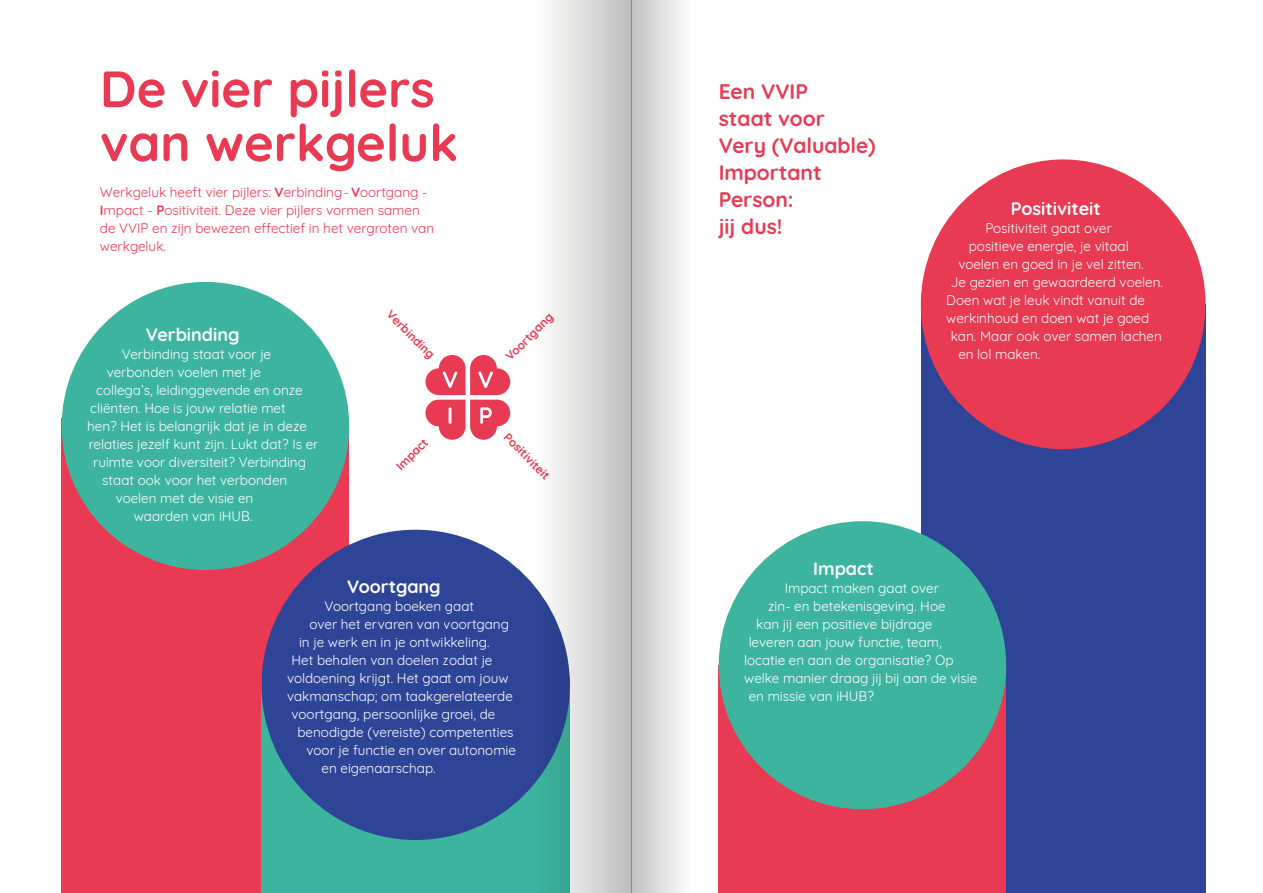
<style>
.page{position:relative;width:1263px;height:893px;background:#fff}
.page>*{position:absolute;margin:0;border:0;box-sizing:border-box;transform-origin:0 0}
.t1{font:700 51px/54px "Quicksand";color:#e83a53}
.t2{font:700 21px/27px "Quicksand";color:#e83a53}
.t3{font:700 18px "Quicksand";color:#fff}
.t4{font:13.5px "Quicksand";color:#fff}
.t5{font:13.5px/18px "Quicksand";color:#e83a53}
.t6{font:700 11.85px "Quicksand";color:#e83a53}
.s1{font-weight:700}
</style>
<div class="page">
<svg style="left:425px;top:358px;width:19px;height:79px"></svg>
<div style="left:62px;top:419px;width:287px;height:474px;background:#e83a53"></div>
<div style="left:921px;top:304px;width:284px;height:589px;background:#2e4496"></div>
<div style="left:261px;top:678px;width:309px;height:215px;background:#3db59e"></div>
<div style="left:719px;top:665px;width:287px;height:228px;background:#e83a53"></div>
<div style="left:62px;top:282px;width:287px;height:288px;background:#3db59e;border-radius:50%"></div>
<div style="left:921px;top:159px;width:284px;height:290px;background:#e83a53;border-radius:50%"></div>
<div style="left:261px;top:530px;width:309px;height:310px;background:#2e4496;border-radius:50%"></div>
<div style="left:719px;top:521px;width:287px;height:288px;background:#3db59e;border-radius:50%"></div>
<svg style="left:444px;top:0;width:187px;height:893px"></svg>
<div style="left:631px;top:0;width:84px;height:893px;background:linear-gradient(to right,#c6c6c6,#fff)"></div>
<h1 class="t1" style="left:100px;top:58px;width:360px">De vier pijlers van werkgeluk</h1>
<p class="t5" style="left:100px;top:182px;width:336px">Werkgeluk heeft vier pijlers: <span class="s1">V</span>erbinding - <span class="s1">V</span>oortgang - <span class="s1">I</span>mpact - <span class="s1">P</span>ositiviteit. Deze vier pijlers vormen samen de VVIP en zijn bewezen effectief in het vergroten van werkgeluk.</p>
<h3 class="t3" style="left:146px;top:320px;width:95px">Verbinding</h3>
<p class="t4" style="left:122px;top:344px;width:151px">Verbinding staat voor je</p>
<p class="t4" style="left:107px;top:362px;width:156px">verbonden voelen met je</p>
<p class="t4" style="left:96px;top:380px;width:208px">collega’s, leidinggevende en onze</p>
<p class="t4" style="left:90px;top:398px;width:197px">cliënten. Hoe is jouw relatie met</p>
<p class="t4" style="left:87px;top:416px;width:221px">hen? Het is belangrijk dat je in deze</p>
<p class="t4" style="left:89px;top:434px;width:231px">relaties jezelf kunt zijn. Lukt dat? Is er</p>
<p class="t4" style="left:93px;top:452px;width:214px">ruimte voor diversiteit? Verbinding</p>
<p class="t4" style="left:102px;top:470px;width:187px">staat ook voor het verbonden</p>
<p class="t4" style="left:116px;top:488px;width:139px">voelen met de visie en</p>
<p class="t4" style="left:134px;top:506px;width:120px">waarden van iHUB.</p>
<p class="t6" style="left:396px;top:305px;width:63px;rotate:45deg">Verbinding</p>
<p class="t6" style="left:500px;top:352px;width:63px;rotate:-45deg">Voortgang</p>
<p class="t6" style="left:391px;top:461px;width:41px;rotate:-45deg">Impact</p>
<p class="t6" style="left:513px;top:428px;width:61px;rotate:45deg">Positiviteit</p>
<h3 class="t3" style="left:347px;top:572px;width:95px">Voortgang</h3>
<p class="t4" style="left:325px;top:596px;width:151px">Voortgang boeken gaat</p>
<p class="t4" style="left:310px;top:614px;width:201px">over het ervaren van voortgang</p>
<p class="t4" style="left:299px;top:632px;width:192px">in je werk en in je ontwikkeling.</p>
<p class="t4" style="left:292px;top:650px;width:202px">Het behalen van doelen zodat je</p>
<p class="t4" style="left:287px;top:668px;width:223px">voldoening krijgt. Het gaat om jouw</p>
<p class="t4" style="left:287px;top:686px;width:227px">vakmanschap; om taakgerelateerde</p>
<p class="t4" style="left:292px;top:704px;width:205px">voortgang, persoonlijke groei, de</p>
<p class="t4" style="left:297px;top:722px;width:217px">benodigde (vereiste) competenties</p>
<p class="t4" style="left:306px;top:740px;width:211px">voor je functie en over autonomie</p>
<p class="t4" style="left:321px;top:758px;width:116px">en eigenaarschap.</p>
<h2 class="t2" style="left:719px;top:76px;width:158px">Een VVIP<br>staat voor<br>Very (Valuable)<br>Important<br>Person:<br>jij dus!</h2>
<h3 class="t3" style="left:1011px;top:194px;width:91px">Positiviteit</h3>
<p class="t4" style="left:985px;top:218px;width:128px">Positiviteit gaat over</p>
<p class="t4" style="left:969px;top:236px;width:161px">positieve energie, je vitaal</p>
<p class="t4" style="left:958px;top:254px;width:187px">voelen en goed in je vel zitten.</p>
<p class="t4" style="left:951px;top:272px;width:214px">Je gezien en gewaardeerd voelen.</p>
<p class="t4" style="left:946px;top:290px;width:200px">Doen wat je leuk vindt vanuit de</p>
<p class="t4" style="left:946px;top:308px;width:204px">werkinhoud en doen wat je goed</p>
<p class="t4" style="left:951px;top:326px;width:213px">kan. Maar ook over samen lachen</p>
<p class="t4" style="left:958px;top:344px;width:83px">en lol maken.</p>
<h3 class="t3" style="left:813px;top:554px;width:62px">Impact</h3>
<p class="t4" style="left:785px;top:578px;width:156px">Impact maken gaat over</p>
<p class="t4" style="left:768px;top:596px;width:179px">zin- en betekenisgeving. Hoe</p>
<p class="t4" style="left:756px;top:614px;width:178px">kan jij een positieve bijdrage</p>
<p class="t4" style="left:749px;top:632px;width:195px">leveren aan jouw functie, team,</p>
<p class="t4" style="left:744px;top:650px;width:211px">locatie en aan de organisatie? Op</p>
<p class="t4" style="left:744px;top:668px;width:234px">welke manier draag jij bij aan de visie</p>
<p class="t4" style="left:749px;top:686px;width:127px">en missie van iHUB?</p>
</div>
